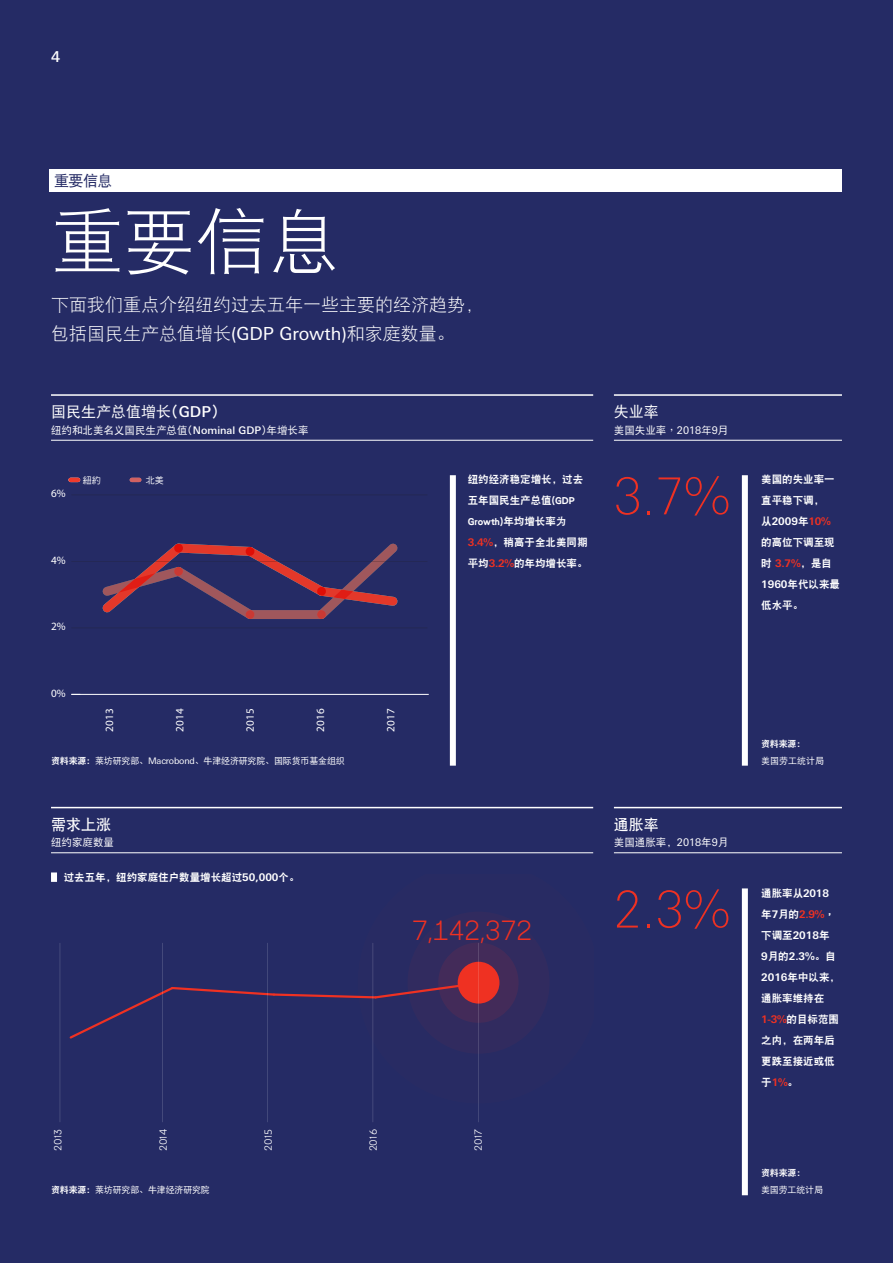
<style>
.page{position:relative;width:893px;height:1263px;background:#252b65}
.page>*{position:absolute;margin:0;border:0;box-sizing:border-box;transform-origin:0 0}
.HSBC_Univers_title_2{font:72px "DF Hei W3";color:#fff}
.t1{font:100 51px "Univers Nextfor HSBC";color:#ef3122}
.t2{font:26.7px "Sharp Sans No 2";color:#ef3122}
.HSBC_Univers_intro{font:18px "DF Hei W3";color:#fff}
.t3{font:15px "DF Hei W5";color:#fff}
.t4{font:15px "DF Hei W7";color:#fff}
.t5{font:15px "DF Hei W5";color:#252b65}
.t6{font:500 15px "Univers Nextfor HSBC";color:#fff}
.t7{font:300 11.1px "Fabriga";color:#fff}
.t8{font:700 11.1px "Fabriga";color:#fff}
.Body_copy{font:10.5px/21px "DF Hei W9";color:#fff}
.t9{font:10.5px "DF Hei W5";color:#fff}
.Body_copy-2{font:9px/16.5px "DF Hei W5";letter-spacing:-.02em;color:#fff}
.Body_copy-3{font:9px/16.5px "DF Hei W5";color:#fff}
.t10{font:9px "DF Hei Md HKSCS U";color:#fff}
.s1{font-family:"Univers Nextfor HSBC"}
.s2{font-family:"DF Hei W7"}
.s3{font-family:"Univers Nextfor HSBC";font-weight:500}
.s4{font-family:"DF Hei Std W5"}
.s5{font-family:"DF Hei Std W9"}
.s6{font-family:"Univers Nextfor HSBC";font-weight:700;color:#ef3122}
.s7{font-family:"Univers Nextfor HSBC";font-weight:700}
.s8{font-family:"DF Hei W9"}
</style>
<div class="page">
<hr style="left:51px;top:394px;width:542px;height:2px;background:#fff">
<hr style="left:51px;top:440px;width:542px;height:1px;background:#fff">
<hr style="left:51px;top:807px;width:542px;height:1px;background:#fff">
<hr style="left:51px;top:852px;width:542px;height:1px;background:#fff">
<hr style="left:614px;top:394px;width:228px;height:2px;background:#fff">
<hr style="left:614px;top:440px;width:228px;height:1px;background:#fff">
<hr style="left:614px;top:807px;width:228px;height:1px;background:#fff">
<hr style="left:614px;top:852px;width:228px;height:1px;background:#fff">
<div style="left:450px;top:475px;width:6px;height:291px;background:#fff"></div>
<div style="left:742px;top:475px;width:6px;height:291px;background:#fff"></div>
<div style="left:742px;top:888px;width:6px;height:307px;background:#fff"></div>
<hr style="left:71px;top:694px;width:358px;height:1px;background:#fff">
<hr style="left:71px;top:627px;width:356px;height:1px;background:#231f20">
<hr style="left:71px;top:561px;width:356px;height:1px;background:#231f20">
<hr style="left:71px;top:494px;width:356px;height:1px;background:#231f20">
<svg style="left:103px;top:544px;width:294px;height:75px"></svg>
<svg style="left:71px;top:478px;width:7px;height:4px"></svg>
<svg style="left:132px;top:478px;width:7px;height:4px"></svg>
<svg style="left:373px;top:912px;width:176px;height:141px;fill:#312b5f"></svg>
<div style="left:458px;top:962px;width:41px;height:41px;background:#ef3122;border-radius:50%"></div>
<svg style="left:69px;top:981px;width:411px;height:59px"></svg>
<hr style="left:60px;top:943px;width:1px;height:179px;background:#fff">
<hr style="left:162px;top:943px;width:1px;height:179px;background:#fff">
<hr style="left:267px;top:943px;width:1px;height:179px;background:#fff">
<hr style="left:372px;top:943px;width:1px;height:179px;background:#fff">
<hr style="left:478px;top:943px;width:1px;height:179px;background:#fff">
<div style="left:51px;top:872px;width:6px;height:10px;background:#fff"></div>
<div style="left:50px;top:169px;width:792px;height:23px;background:#fff"></div>
<p class="t6" style="left:51px;top:46px;width:10px">4</p>
<p class="t5" style="left:54px;top:173px;width:60px">重要信息</p>
<p class="HSBC_Univers_title_2" style="left:52px;top:205px;width:289px">重要信息</p>
<p class="HSBC_Univers_intro" style="left:51px;top:296px;width:434px">下面我们重点介绍纽约过去五年一些主要的经济趋势，</p>
<p class="HSBC_Univers_intro" style="left:51px;top:324px;width:405px">包括国民生产总值增长<span class="s1">(GDP Growth)</span>和家庭数量。</p>
<p class="t3" style="left:51px;top:404px;width:169px">国民生产总值增长<span class="s2">(</span><span class="s3">GDP</span><span class="s2">)</span></p>
<p class="t9" style="left:51px;top:424px;width:259px">纽约和北美名义国民生产总值(<span class="s3">Nominal GDP</span>)年增长率</p>
<p class="t3" style="left:614px;top:404px;width:46px">失业率</p>
<p class="t9" style="left:614px;top:424px;width:116px">美国失业率<span class="s4">，</span><span class="s1">2018</span><span class="s4">年</span><span class="s1">9</span><span class="s4">月</span></p>
<p class="t8" style="left:51px;top:487px;width:16px">6%</p>
<p class="t10" style="left:83px;top:475px;width:20px">紐約</p>
<p class="t10" style="left:146px;top:475px;width:20px">北美</p>
<p class="t8" style="left:51px;top:553px;width:16px">4%</p>
<p class="t8" style="left:51px;top:620px;width:16px">2%</p>
<p class="Body_copy" style="left:468px;top:469px;width:121px">纽约经济稳定增长，过去五年国民生产总值<span class="s5">(GDP<br>Growth)</span>年均增长率为<br><span class="s6">3.4%</span>，稍高于全北美同期平均<span class="s6">3.2%</span>的年均增长率。</p>
<p class="Body_copy" style="left:761px;top:469px;width:80px">美国的失业率一直平稳下调，从<span class="s7">2009</span>年<span class="s6">10%</span>的高位下调至现时 <span class="s6">3.7%</span>，是自<br><span class="s7">1960</span>年代以来最低水平。</p>
<p class="t1" style="left:614px;top:460px;width:118px">3.7%</p>
<p class="t8" style="left:51px;top:686px;width:16px">0%</p>
<p class="t7" style="left:103px;top:732px;width:24px;rotate:-90deg">2013</p>
<p class="t7" style="left:173px;top:732px;width:24px;rotate:-90deg">2014</p>
<p class="t7" style="left:243px;top:732px;width:24px;rotate:-90deg">2015</p>
<p class="t7" style="left:314px;top:732px;width:24px;rotate:-90deg">2016</p>
<p class="t7" style="left:384px;top:732px;width:24px;rotate:-90deg">2017</p>
<p class="Body_copy-2" style="left:51px;top:752px;width:295px"><span class="s8">资料来源：</span>莱坊研究部、<span class="s1">Macrobond</span>、牛津经济研究院、国际货币基金组织</p>
<p class="t4" style="left:51px;top:817px;width:61px">需求上涨</p>
<p class="t9" style="left:51px;top:837px;width:64px">纽约家庭数量</p>
<p class="Body_copy" style="left:64px;top:866px;width:237px">过去五年，纽约家庭住户数量增长超过<span class="s7">50,000</span>个。</p>
<p class="t2" style="left:412px;top:907px;width:121px">7,142,372</p>
<p class="t4" style="left:614px;top:817px;width:46px">通胀率</p>
<p class="t9" style="left:614px;top:837px;width:116px">美国通胀率，<span class="s1">2018</span>年<span class="s1">9</span>月</p>
<p class="t1" style="left:614px;top:874px;width:118px">2.3%</p>
<p class="Body_copy-3" style="left:761px;top:736px;width:64px"><span class="s8">资料来源：<br></span>美国劳工统计局</p>
<p class="Body_copy" style="left:761px;top:882px;width:80px">通胀率从<span class="s7">2018</span>年<span class="s7">7</span>月的<span class="s6">2.9%</span><span class="s5">，</span>下调至<span class="s7">2018</span>年<br><span class="s7">9</span>月的<span class="s7">2.3%</span>。自<br><span class="s7">2016</span>年中以来，通胀率维持在<br><span class="s6">1-3%</span>的目标范围之内，在两年后更跌至接近或低于<span class="s6">1%</span>。</p>
<p class="t7" style="left:51px;top:1151px;width:23px;rotate:-90deg">2013</p>
<p class="t7" style="left:156px;top:1151px;width:24px;rotate:-90deg">2014</p>
<p class="t7" style="left:261px;top:1151px;width:23px;rotate:-90deg">2015</p>
<p class="t7" style="left:366px;top:1151px;width:24px;rotate:-90deg">2016</p>
<p class="t7" style="left:471px;top:1151px;width:23px;rotate:-90deg">2017</p>
<p class="Body_copy-2" style="left:51px;top:1181px;width:160px"><span class="s8">资料来源：</span>莱坊研究部、牛津经济研究院</p>
<p class="Body_copy-2" style="left:761px;top:1165px;width:63px"><span class="s8">资料来源：<br></span>美国劳工统计局</p>
</div>
